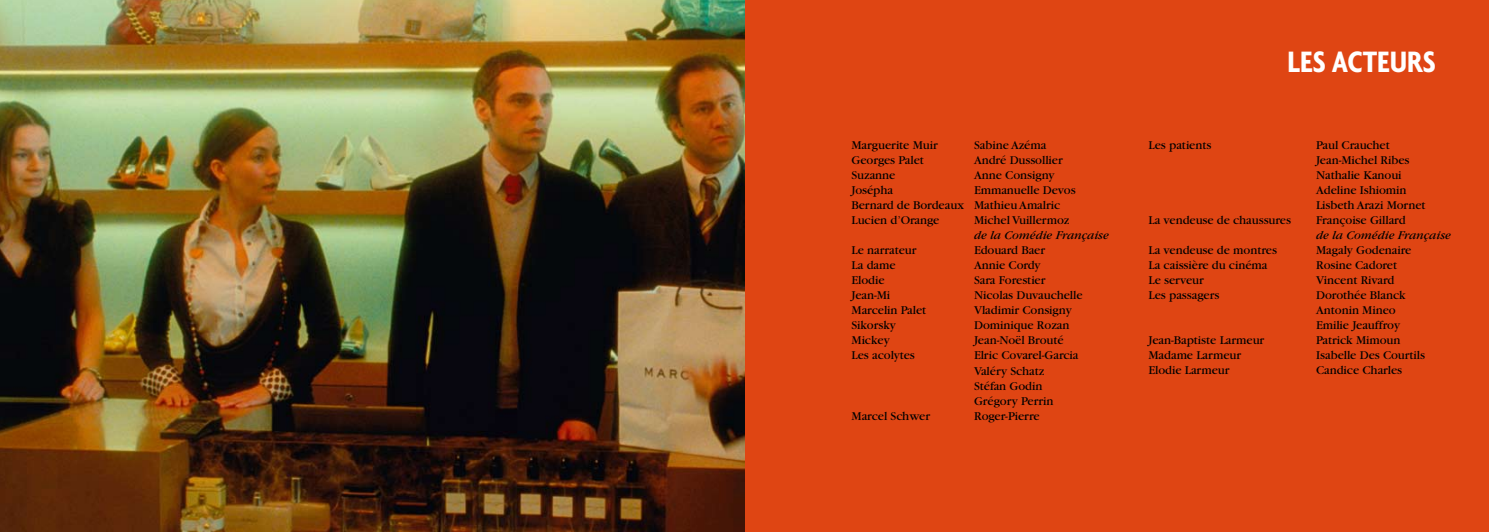
<style>
.page{position:relative;width:1489px;height:532px;background:#fff}
.page>*{position:absolute;margin:0;border:0;box-sizing:border-box;transform-origin:0 0}
.t1{font:700 condensed 31.88px "Agenda";color:#fff}
.t2{font:12.5px/15px "Garamond";color:#000}
.t3{font:italic 12.5px "Garamond";color:#000}
</style>
<div class="page">
<div style="left:0;top:0;width:1488px;height:531px;background:#df4513"></div>
<img style="left:0;top:0;width:744px;height:531px">
<p class="t2" style="left:851px;top:138px;width:88px">Marguerite Muir</p>
<p class="t2" style="left:974px;top:138px;width:74px">Sabine Azéma</p>
<p class="t2" style="left:851px;top:153px;width:74px">Georges Palet</p>
<p class="t2" style="left:974px;top:153px;width:90px">André Dussollier</p>
<p class="t2" style="left:851px;top:168px;width:46px">Suzanne</p>
<p class="t2" style="left:974px;top:168px;width:82px">Anne Consigny</p>
<p class="t2" style="left:851px;top:183px;width:43px">Josépha</p>
<p class="t2" style="left:851px;top:183px;width:226px;text-indent:122px">Emmanuelle Devos<br>Bernard de Bordeaux Mathieu Amalric<br>Lucien d’Orange</p>
<p class="t2" style="left:974px;top:213px;width:97px">Michel Vuillermoz</p>
<p class="t3" style="left:974px;top:229px;width:136px">de la Comédie Française</p>
<p class="t2" style="left:851px;top:243px;width:66px">Le narrateur</p>
<p class="t2" style="left:974px;top:243px;width:72px">Edouard Baer</p>
<p class="t2" style="left:851px;top:258px;width:46px">La dame</p>
<p class="t2" style="left:974px;top:258px;width:68px">Annie Cordy</p>
<p class="t2" style="left:851px;top:273px;width:35px">Elodie</p>
<p class="t2" style="left:974px;top:273px;width:73px">Sara Forestier</p>
<p class="t2" style="left:851px;top:288px;width:40px">Jean-Mi</p>
<p class="t2" style="left:974px;top:288px;width:110px">Nicolas Duvauchelle</p>
<p class="t2" style="left:851px;top:303px;width:76px">Marcelin Palet</p>
<p class="t2" style="left:974px;top:303px;width:99px">Vladimir Consigny</p>
<p class="t2" style="left:851px;top:318px;width:46px">Sikorsky</p>
<p class="t2" style="left:974px;top:318px;width:97px">Dominique Rozan</p>
<p class="t2" style="left:851px;top:333px;width:40px">Mickey</p>
<p class="t2" style="left:974px;top:333px;width:91px">Jean-Noël Brouté</p>
<p class="t2" style="left:851px;top:348px;width:65px">Les acolytes</p>
<p class="t2" style="left:974px;top:348px;width:106px">Elric Covarel-Garcia<br>Valéry Schatz<br>Stéfan Godin<br>Grégory Perrin</p>
<p class="t2" style="left:851px;top:408px;width:80px">Marcel Schwer</p>
<p class="t2" style="left:974px;top:408px;width:67px">Roger-Pierre</p>
<h1 class="t1" style="left:1287px;top:43px;width:150px">LES ACTEURS</h1>
<p class="t2" style="left:1148px;top:138px;width:65px">Les patients</p>
<p class="t2" style="left:1315px;top:138px;width:111px">Paul Crauchet<br>Jean-Michel Ribes<br>Nathalie Kanoui<br>Adeline Ishiomin<br>Lisbeth Arazi Mornet</p>
<p class="t2" style="left:1148px;top:213px;width:144px">La vendeuse de chaussures</p>
<p class="t2" style="left:1315px;top:213px;width:91px">Françoise Gillard</p>
<p class="t3" style="left:1315px;top:229px;width:136px">de la Comédie Française</p>
<p class="t2" style="left:1148px;top:243px;width:130px">La vendeuse de montres</p>
<p class="t2" style="left:1315px;top:243px;width:97px">Magaly Godenaire</p>
<p class="t2" style="left:1148px;top:258px;width:120px">La caissière du cinéma</p>
<p class="t2" style="left:1315px;top:258px;width:83px">Rosine Cadoret</p>
<p class="t2" style="left:1148px;top:273px;width:57px">Le serveur</p>
<p class="t2" style="left:1315px;top:273px;width:80px">Vincent Rivard</p>
<p class="t2" style="left:1148px;top:288px;width:73px">Les passagers</p>
<p class="t2" style="left:1315px;top:288px;width:91px">Dorothée Blanck<br>Antonin Mineo<br>Emilie Jeauffroy</p>
<p class="t2" style="left:1148px;top:333px;width:117px">Jean-Baptiste Larmeur</p>
<p class="t2" style="left:1315px;top:333px;width:86px">Patrick Mimoun</p>
<p class="t2" style="left:1148px;top:348px;width:94px">Madame Larmeur</p>
<p class="t2" style="left:1315px;top:348px;width:111px">Isabelle Des Courtils</p>
<p class="t2" style="left:1148px;top:363px;width:82px">Elodie Larmeur</p>
<p class="t2" style="left:1315px;top:363px;width:88px">Candice Charles</p>
</div>
